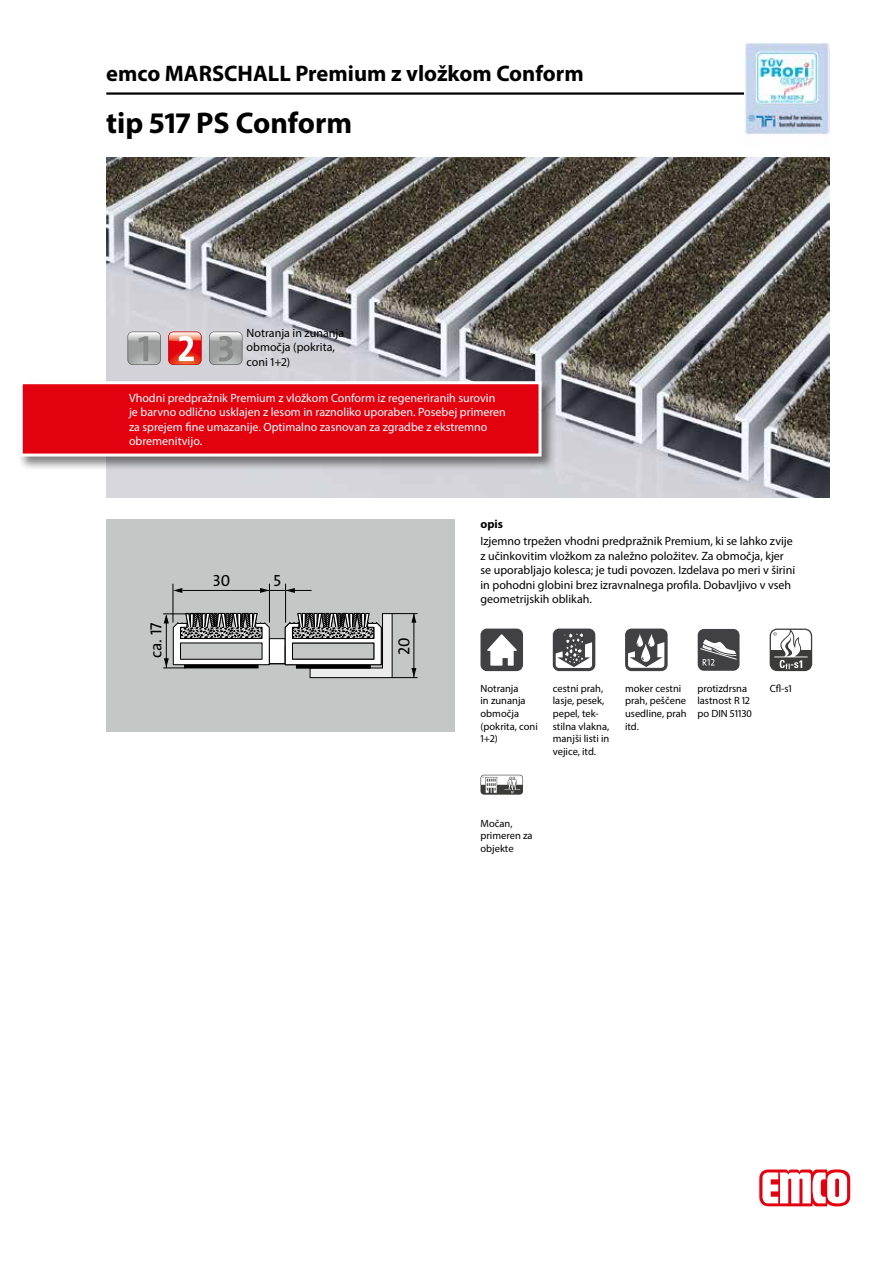
<style>
.page{position:relative;width:893px;height:1263px;background:#fff}
.page>*{position:absolute;margin:0;border:0;box-sizing:border-box;transform-origin:0 0}
.t1{font:700 30px "Myriad Pro";color:#000}
.t2{font:700 22.5px "Myriad Pro";color:#000}
.t3{font:16.2px "The Sans Os F";color:#000}
.t4{font:12px/14.4px "Myriad Pro";color:#000}
.t5{font:12px/14.4px "Myriad Pro";color:#fff}
.t6{font:700 12px "Myriad Pro";color:#000}
.t7{font:10.5px/12.6px "Myriad Pro";color:#000}
</style>
<div class="page">
<img style="left:106px;top:157px;width:723px;height:340px">
<hr style="left:106px;top:92px;width:723px;height:3px;background:#000">
<svg style="left:759px;top:1169px;width:91px;height:37px"></svg>
<img style="left:744px;top:43px;width:85px;height:92px">
<div style="left:18px;top:379px;width:538px;height:92px;background:#000;opacity:.5"></div>
<div style="left:21px;top:383px;width:519px;height:72px;background:#e3000f"></div>
<div style="left:20px;top:381px;width:522px;height:76px;border:3px solid #fff"></div>
<svg style="left:168px;top:332px;width:33px;height:33px"></svg>
<svg style="left:209px;top:332px;width:33px;height:33px"></svg>
<svg style="left:128px;top:332px;width:33px;height:33px"></svg>
<div style="left:106px;top:519px;width:349px;height:212px;background:#c5c6c6"></div>
<hr style="left:183px;top:590px;width:86px;height:1px;background:#000">
<svg style="left:260px;top:588px;width:9px;height:5px"></svg>
<svg style="left:174px;top:588px;width:8px;height:5px"></svg>
<svg style="left:286px;top:588px;width:9px;height:5px"></svg>
<hr style="left:173px;top:584px;width:1px;height:38px;background:#000">
<hr style="left:285px;top:584px;width:1px;height:38px;background:#000">
<hr style="left:269px;top:584px;width:1px;height:38px;background:#000">
<hr style="left:269px;top:590px;width:42px;height:1px;background:#000">
<svg style="left:163px;top:613px;width:254px;height:65px"></svg>
<div style="left:480px;top:629px;width:43px;height:42px;background:#414042;border-radius:6px"></div>
<svg style="left:487px;top:634px;width:30px;height:32px"></svg>
<div style="left:553px;top:629px;width:42px;height:42px;background:#414042;border-radius:6px"></div>
<svg style="left:556px;top:633px;width:36px;height:35px"></svg>
<div style="left:625px;top:629px;width:43px;height:42px;background:#414042;border-radius:6px"></div>
<svg style="left:628px;top:634px;width:36px;height:34px"></svg>
<div style="left:698px;top:629px;width:41px;height:42px;background:#414042;border-radius:6px"></div>
<svg style="left:700px;top:639px;width:37px;height:26px"></svg>
<svg style="left:770px;top:629px;width:42px;height:42px"></svg>
<svg style="left:480px;top:775px;width:43px;height:20px"></svg>
<h2 class="t2" style="left:106px;top:59px;width:479px">emco MARSCHALL Premium z vložkom Conform</h2>
<h1 class="t1" style="left:106px;top:103px;width:248px">tip 517 PS Conform</h1>
<p class="t4" style="left:247px;top:325px;width:99px">Notranja in zunanja območja (pokrita, coni 1+2)</p>
<p class="t5" style="left:129px;top:390px;width:378px">Vhodni predpražnik Premium z vložkom Conform iz regeneriranih surovin je barvno odlično usklajen z lesom in raznoliko uporaben. Posebej primeren za sprejem fine umazanije. Optimalno zasnovan za zgradbe z ekstremno obremenitvijo.</p>
<h3 class="t3" style="left:146px;top:658px;width:37px;rotate:-90deg">ca. 17</h3>
<h3 class="t3" style="left:213px;top:570px;width:19px">30</h3>
<h3 class="t3" style="left:273px;top:570px;width:9px">5</h3>
<h3 class="t3" style="left:394px;top:655px;width:19px;rotate:-90deg">20</h3>
<p class="t6" style="left:480px;top:516px;width:24px">opis</p>
<p class="t4" style="left:480px;top:534px;width:316px">Izjemno trpežen vhodni predpražnik Premium, ki se lahko zvije z učinkovitim vložkom za naležno položitev. Za območja, kjer se uporabljajo kolesca; je tudi povozen. Izdelava po meri v širini in pohodni globini brez izravnalnega profila. Dobavljivo v vseh geometrijskih oblikah.</p>
<p class="t7" style="left:480px;top:682px;width:59px">Notranja<br>in zunanja območja (pokrita, coni<br>1+2)</p>
<p class="t7" style="left:553px;top:682px;width:58px">cestni prah, lasje, pesek, pepel, tek&shy;stilna vlakna, manjši listi in vejice, itd.</p>
<p class="t7" style="left:625px;top:682px;width:63px">moker cestni prah, peščene usedline, prah itd.</p>
<p class="t7" style="left:697px;top:682px;width:56px">protizdrsna lastnost R 12 po DIN 51130</p>
<p class="t7" style="left:770px;top:682px;width:24px">Cfl-s1</p>
<p class="t7" style="left:480px;top:817px;width:54px">Močan, primeren za objekte</p>
</div>
